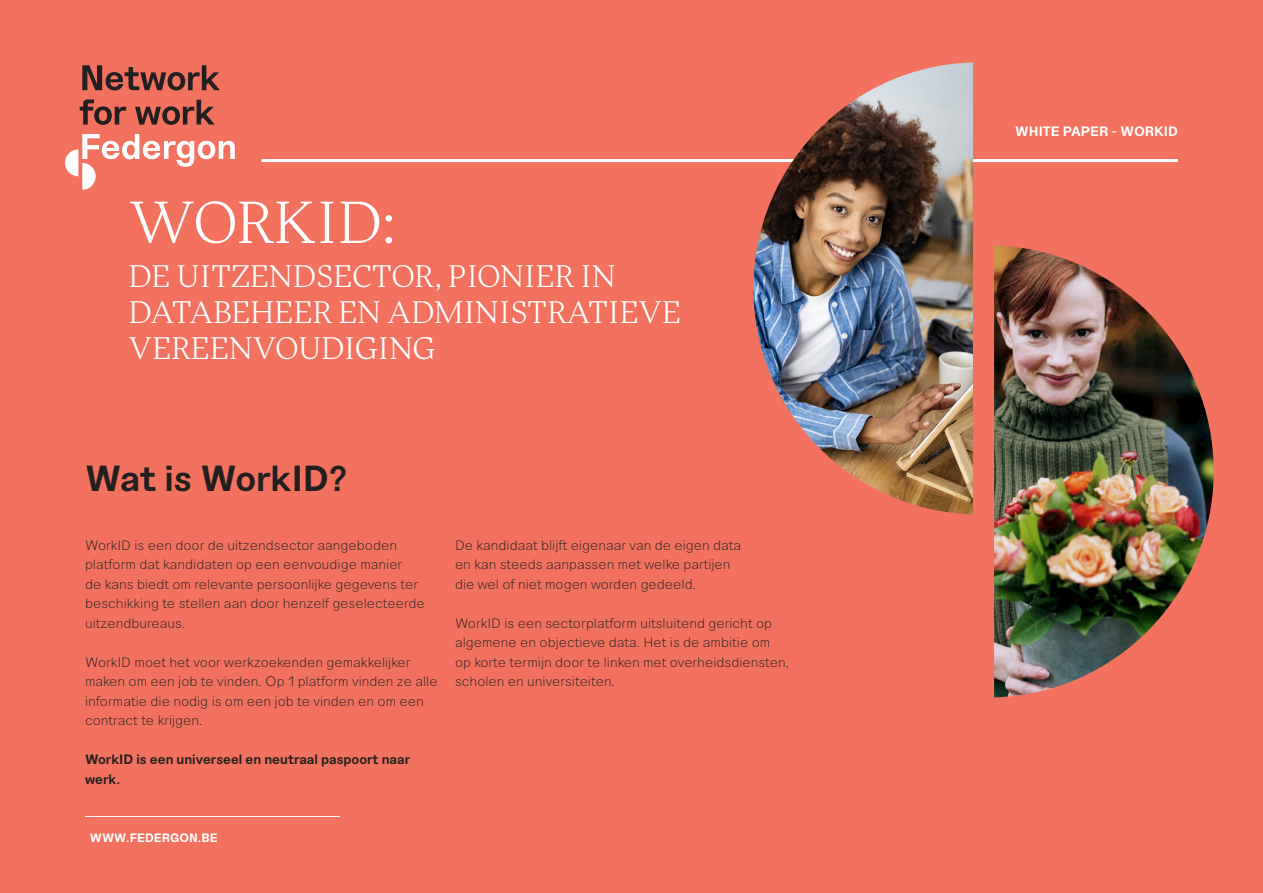
<style>
.page{position:relative;width:1263px;height:893px;background:#f2725f}
.page>*{position:absolute;margin:0;border:0;box-sizing:border-box;transform-origin:0 0}
.Titel_Cover{font:300 expanded 57px "More Pro";letter-spacing:.01em;color:#fff}
.Body_-_Inspring{font:700 36px "NT Bau";color:#231f20}
.Titel_Cover-2{font:300 expanded 30px/36px "More Pro";letter-spacing:.01em;color:#fff}
.Body_-_Inspring-2{font:300 13.5px/19.5px "NT Bau";color:#231f20}
.Body_-_Inspring-3{font:700 13.5px/19.5px "NT Bau";color:#231f20}
.body{font:700 13.5px "NT Bau";color:#fff}
.Rubriek{font:700 12px "NT Bau";color:#fff}
</style>
<div class="page">
<svg style="left:82px;top:65px;width:138px;height:25px"></svg>
<svg style="left:80px;top:99px;width:46px;height:26px"></svg>
<svg style="left:135px;top:100px;width:80px;height:25px"></svg>
<svg style="left:82px;top:134px;width:153px;height:33px"></svg>
<img style="left:65px;top:149px;width:13px;height:27px">
<img style="left:82px;top:163px;width:14px;height:27px">
<hr style="left:85px;top:816px;width:255px;height:1px;background:#fff">
<img style="left:994px;top:245px;width:220px;height:452px">
<hr style="left:261px;top:159px;width:917px;height:3px;background:#fff">
<img style="left:753px;top:62px;width:220px;height:452px">
<p class="Titel_Cover" style="left:129px;top:185px;width:268px">WORKID:</p>
<p class="Titel_Cover-2" style="left:129px;top:258px;width:553px">DE UITZENDSECTOR, PIONIER IN<br>DATABEHEER EN ADMINISTRATIEVE<br>VEREENVOUDIGING</p>
<p class="Body_-_Inspring" style="left:85px;top:456px;width:264px">Wat is WorkID?</p>
<p class="Body_-_Inspring-2" style="left:85px;top:535px;width:341px">WorkID is een door de uitzendsector aangeboden platform dat kandidaten op een eenvoudige manier<br>de kans biedt om relevante persoonlijke gegevens ter beschikking te stellen aan door henzelf geselecteerde uitzendbureaus.</p>
<p class="Body_-_Inspring-2" style="left:85px;top:652px;width:354px">WorkID moet het voor werkzoekenden gemakkelijker maken om een job te vinden. Op 1 platform vinden ze alle informatie die nodig is om een job te vinden en om een contract te krijgen.</p>
<p class="Body_-_Inspring-3" style="left:85px;top:750px;width:326px">WorkID is een universeel en neutraal paspoort naar werk.</p>
<p class="Body_-_Inspring-2" style="left:455px;top:535px;width:288px">De kandidaat blijft eigenaar van de eigen data en kan steeds aanpassen met welke partijen die wel of niet mogen worden gedeeld.</p>
<p class="Body_-_Inspring-2" style="left:455px;top:613px;width:335px">WorkID is een sectorplatform uitsluitend gericht op algemene en objectieve data. Het is de ambitie om op korte termijn door te linken met overheidsdiensten, scholen en universiteiten.</p>
<p class="Rubriek" style="left:90px;top:830px;width:129px">WWW.FEDERGON.BE</p>
<p class="body" style="left:1015px;top:123px;width:164px">WHITE PAPER - WORKID</p>
</div>
